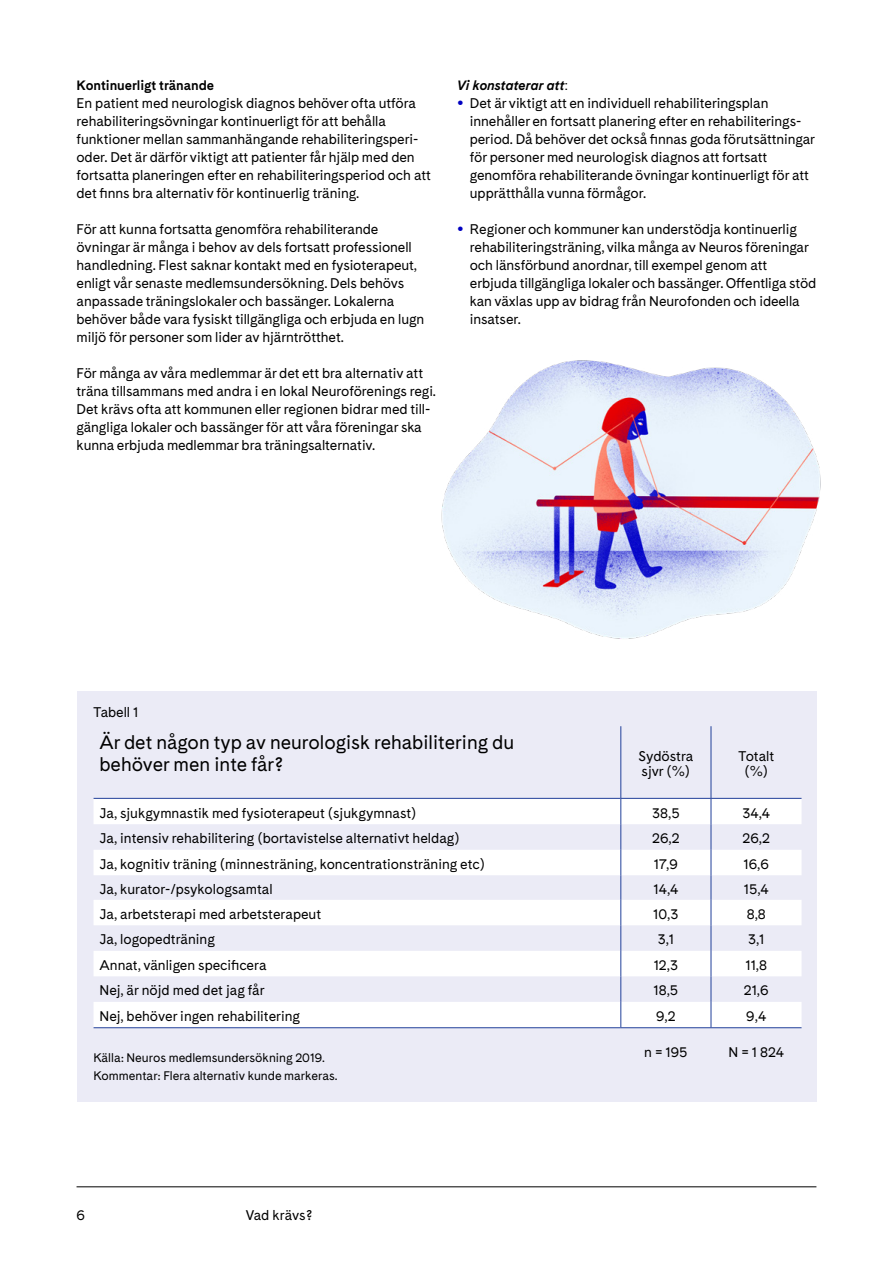
<style>
.page{position:relative;width:893px;height:1263px;background:#fff}
.page>*{position:absolute;margin:0;border:0;box-sizing:border-box;transform-origin:0 0}
.t1{font:18px/21.6px "Cadiz";color:#000}
.t2{font:700 13.5px "Cadiz";letter-spacing:-.005em;color:#000}
.t3{font:italic 700 13.5px "Cadiz Trial";letter-spacing:-.005em;color:#000}
.t4{font:13.05px/18px "Cadiz";letter-spacing:-.005em;color:#000}
.t5{font:11.55px/18px "Cadiz";color:#000}
.s1{font-weight:700;font-size:19.5px;color:#0000c1}
</style>
<div class="page">
<hr style="left:77px;top:1186px;width:739px;height:1px;background:#000">
<img style="left:441px;top:360px;width:380px;height:279px">
<div style="left:77px;top:692px;width:739px;height:410px;background:#ebebf6"></div>
<svg style="left:94px;top:799px;width:707px;height:228px;fill:#fff"></svg>
<hr style="left:94px;top:798px;width:527px;height:1px;background:#21409a">
<hr style="left:621px;top:798px;width:90px;height:1px;background:#21409a">
<hr style="left:711px;top:798px;width:90px;height:1px;background:#21409a">
<hr style="left:94px;top:1027px;width:527px;height:1px;background:#21409a">
<hr style="left:621px;top:1027px;width:90px;height:1px;background:#21409a">
<hr style="left:711px;top:1027px;width:90px;height:1px;background:#21409a">
<hr style="left:620px;top:726px;width:1px;height:72px;background:#21409a">
<hr style="left:711px;top:726px;width:1px;height:72px;background:#21409a">
<svg style="left:620px;top:799px;width:1px;height:228px"></svg>
<svg style="left:711px;top:799px;width:1px;height:228px"></svg>
<p class="t2" style="left:77px;top:77px;width:139px">Kontinuerligt tränande</p>
<p class="t4" style="left:77px;top:94px;width:356px">En patient med neurologisk diagnos behöver ofta utföra rehabiliteringsövningar kontinuerligt för att behålla funktioner mellan sammanhängande rehabiliteringsperi&shy;oder. Det är därför viktigt att patienter får hjälp med den fortsatta planeringen efter en rehabiliteringsperiod och att det finns bra alternativ för kontinuerlig träning.</p>
<p class="t4" style="left:77px;top:220px;width:349px">För att kunna fortsatta genomföra rehabiliterande övningar är många i behov av dels fortsatt professionell handledning. Flest saknar kontakt med en fysioterapeut, enligt vår senaste medlemsundersökning. Dels behövs anpassade träningslokaler och bassänger. Lokalerna behöver både vara fysiskt tillgängliga och erbjuda en lugn miljö för personer som lider av hjärntrötthet.</p>
<p class="t4" style="left:77px;top:364px;width:361px">För många av våra medlemmar är det ett bra alternativ att träna tillsammans med andra i en lokal Neuroförenings regi.<br>Det krävs ofta att kommunen eller regionen bidrar med till&shy;gängliga lokaler och bassänger för att våra föreningar ska kunna erbjuda medlemmar bra träningsalternativ.</p>
<p class="t3" style="left:457px;top:80px;width:112px">Vi konstaterar att:</p>
<p class="t4" style="left:470px;top:94px;width:347px;text-indent:-13px"><span class="s1">•</span> Det är viktigt att en individuell rehabiliteringsplan innehåller en fortsatt planering efter en rehabiliterings&shy;period. Då behöver det också finnas goda förutsättningar för personer med neurologisk diagnos att fortsatt genomföra rehabiliterande övningar kontinuerligt för att upprätthålla vunna förmågor.</p>
<p class="t4" style="left:470px;top:220px;width:348px;text-indent:-13px"><span class="s1">•</span> Regioner och kommuner kan understödja kontinuerlig rehabiliteringsträning, vilka många av Neuros föreningar och länsförbund anordnar, till exempel genom att erbjuda tillgängliga lokaler och bassänger. Offentliga stöd kan växlas upp av bidrag från Neurofonden och ideella insatser.</p>
<p class="t4" style="left:94px;top:703px;width:46px">Tabell 1</p>
<h1 class="t1" style="left:100px;top:732px;width:416px">Är det någon typ av neurologisk rehabilitering du behöver men inte får?</h1>
<p class="t4" style="left:639px;top:748px;width:56px;line-height:15.6px">Sydöstra sjvr (%)</p>
<p class="t4" style="left:738px;top:748px;width:37px;line-height:15.6px;text-align:center">Totalt (%)</p>
<p class="t4" style="left:100px;top:804px;width:318px">Ja, sjukgymnastik med fysioterapeut (sjukgymnast)</p>
<p class="t4" style="left:652px;top:804px;width:29px">38,5</p>
<p class="t4" style="left:742px;top:804px;width:29px">34,4</p>
<p class="t4" style="left:100px;top:829px;width:362px">Ja, intensiv rehabilitering (bortavistelse alternativt heldag)</p>
<p class="t4" style="left:652px;top:829px;width:29px">26,2</p>
<p class="t4" style="left:742px;top:829px;width:29px">26,2</p>
<p class="t4" style="left:100px;top:855px;width:387px">Ja, kognitiv träning (minnesträning, koncentrationsträning etc)</p>
<p class="t4" style="left:654px;top:855px;width:26px">17,9</p>
<p class="t4" style="left:743px;top:855px;width:27px">16,6</p>
<p class="t4" style="left:100px;top:880px;width:175px">Ja, kurator-/psykologsamtal</p>
<p class="t4" style="left:653px;top:880px;width:27px">14,4</p>
<p class="t4" style="left:744px;top:880px;width:27px">15,4</p>
<p class="t4" style="left:100px;top:905px;width:223px">Ja, arbetsterapi med arbetsterapeut</p>
<p class="t4" style="left:653px;top:905px;width:27px">10,3</p>
<p class="t4" style="left:747px;top:905px;width:21px">8,8</p>
<p class="t4" style="left:100px;top:930px;width:117px">Ja, logopedträning</p>
<p class="t4" style="left:658px;top:930px;width:18px">3,1</p>
<p class="t4" style="left:748px;top:930px;width:18px">3,1</p>
<p class="t4" style="left:100px;top:956px;width:169px">Annat, vänligen specificera</p>
<p class="t4" style="left:654px;top:956px;width:26px">12,3</p>
<p class="t4" style="left:745px;top:956px;width:23px">11,8</p>
<p class="t4" style="left:100px;top:981px;width:167px">Nej, är nöjd med det jag får</p>
<p class="t4" style="left:653px;top:981px;width:26px">18,5</p>
<p class="t4" style="left:744px;top:981px;width:26px">21,6</p>
<p class="t4" style="left:100px;top:1007px;width:202px">Nej, behöver ingen rehabilitering</p>
<p class="t4" style="left:656px;top:1007px;width:21px">9,2</p>
<p class="t4" style="left:746px;top:1007px;width:22px">9,4</p>
<p class="t4" style="left:644px;top:1044px;width:45px">n = 195</p>
<p class="t4" style="left:728px;top:1044px;width:57px">N = 1 824</p>
<p class="t5" style="left:94px;top:1049px;width:246px">Källa: Neuros medlemsundersökning 2019.<br>Kommentar: Flera alternativ kunde markeras.</p>
<p class="t4" style="left:77px;top:1206px;width:10px">6</p>
<p class="t4" style="left:246px;top:1206px;width:68px">Vad krävs?</p>
</div>
